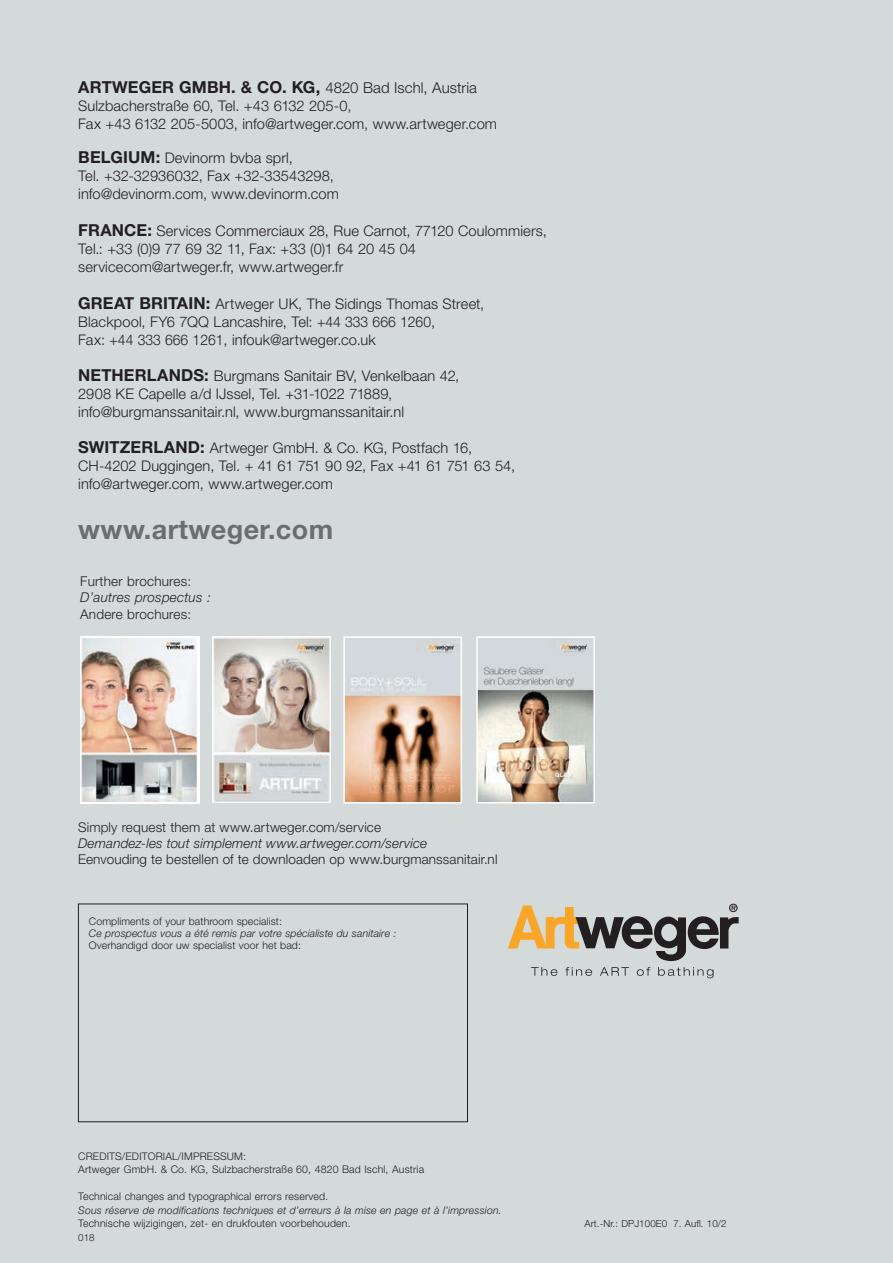
<style>
.page{position:relative;width:893px;height:1263px;background:#d4d9da}
.page>*{position:absolute;margin:0;border:0;box-sizing:border-box;transform-origin:0 0}
.t1{font:700 27px "Helvetica Neue LT Std";letter-spacing:.015em;color:#6c6d70}
.t2{font:700 16.5px "Helvetica Neue LT Std";letter-spacing:.01em;color:#231f20}
.t3{font:300 14.7px/18px "Helvetica Neue LT Std";letter-spacing:.005em;color:#231f20}
.t4{font:300 13.5px "Helvetica Neue LT Std";letter-spacing:.01em;color:#231f20}
.t5{font:italic 300 13.5px "Helvetica Neue LT Std";letter-spacing:.015em;color:#231f20}
.t6{font:300 10.5px/13.5px "Helvetica Neue LT Std";letter-spacing:.015em;color:#231f20}
.t7{font:italic 300 10.5px "Helvetica Neue LT Std";letter-spacing:.015em;color:#231f20}
.t8{font:300 9.75px "Helvetica Neue LT Std";letter-spacing:.01em;color:#231f20}
.s1{font-weight:300;font-size:15px}
.s2{font-weight:700;font-size:16.5px}
</style>
<div class="page">
<div style="left:78px;top:904px;width:390px;height:218px;border:1px solid #231f20"></div>
<svg style="left:508px;top:904px;width:231px;height:57px"></svg>
<svg style="left:531px;top:967px;width:26px;height:9px"></svg>
<svg style="left:565px;top:967px;width:27px;height:9px"></svg>
<svg style="left:600px;top:967px;width:29px;height:9px"></svg>
<svg style="left:637px;top:967px;width:13px;height:9px"></svg>
<svg style="left:658px;top:967px;width:55px;height:11px"></svg>
<img style="left:213px;top:636px;width:117px;height:167px">
<img style="left:346px;top:643px;width:113px;height:157px">
<div style="left:343px;top:636px;width:119px;height:167px;border:2px solid #fff"></div>
<div style="left:80px;top:636px;width:120px;height:167px;background:#fff"></div>
<img style="left:80px;top:638px;width:117px;height:164px">
<img style="left:479px;top:639px;width:113px;height:161px">
<div style="left:476px;top:636px;width:119px;height:167px;border:2px solid #fff"></div>
<p class="t2" style="left:78px;top:76px;width:400px">ARTWEGER GMBH. &amp; CO. KG, <span class="s1">4820 Bad Ischl, Austria</span></p>
<p class="t3" style="left:78px;top:96px;width:420px">Sulzbacherstraße 60, Tel. +43 6132 205-0,<br>Fax +43 6132 205-5003, info@artweger.com, www.artweger.com</p>
<p class="t3" style="left:78px;top:149px;width:262px"><span class="s2">BELGIUM:</span> Devinorm bvba sprl,<br>Tel. +32-32936032, Fax +32-33543298, info@devinorm.com, www.devinorm.com</p>
<p class="t3" style="left:78px;top:221px;width:470px"><span class="s2">FRANCE:</span> Services Commerciaux 28, Rue Carnot, 77120 Coulommiers,<br>Tel.: +33 (0)9 77 69 32 11, Fax: +33 (0)1 64 20 45 04 servicecom@artweger.fr, www.artweger.fr</p>
<p class="t3" style="left:78px;top:295px;width:408px;line-height:17.5px"><span class="s2">GREAT BRITAIN:</span> Artweger UK, The Sidings Thomas Street,<br>Blackpool, FY6 7QQ Lancashire, Tel: +44 333 666 1260,<br>Fax: +44 333 666 1261, infouk@artweger.co.uk</p>
<p class="t3" style="left:78px;top:366px;width:383px"><span class="s2">NETHERLANDS:</span> Burgmans Sanitair BV, Venkelbaan 42,<br>2908 KE Capelle a/d IJssel, Tel. +31-1022 71889, info@burgmanssanitair.nl, www.burgmanssanitair.nl</p>
<p class="t3" style="left:78px;top:438px;width:438px"><span class="s2">SWITZERLAND:</span> Artweger GmbH. &amp; Co. KG, Postfach 16,<br>CH-4202 Duggingen, Tel. + 41 61 751 90 92, Fax +41 61 751 63 54, info@artweger.com, www.artweger.com</p>
<h1 class="t1" style="left:78px;top:512px;width:256px">www.artweger.com</h1>
<p class="t4" style="left:80px;top:573px;width:112px">Further brochures:</p>
<p class="t5" style="left:80px;top:589px;width:132px">D’autres prospectus :</p>
<p class="t4" style="left:80px;top:605px;width:112px">Andere brochures:</p>
<p class="t4" style="left:78px;top:819px;width:305px">Simply request them at www.artweger.com/service</p>
<p class="t5" style="left:78px;top:835px;width:351px">Demandez-les tout simplement www.artweger.com/service</p>
<p class="t4" style="left:78px;top:851px;width:421px">Eenvouding te bestellen of te downloaden op www.burgmanssanitair.nl</p>
<p class="t6" style="left:89px;top:914px;width:195px">Compliments of your bathroom specialist:</p>
<p class="t7" style="left:89px;top:927px;width:309px">Ce prospectus vous a été remis par votre spécialiste du sanitaire :</p>
<p class="t6" style="left:89px;top:938px;width:214px">Overhandigd door uw specialist voor het bad:</p>
<p class="t6" style="left:78px;top:1149px;width:347px">CREDITS/EDITORIAL/IMPRESSUM:<br>Artweger GmbH. &amp; Co. KG, Sulzbacherstraße 60, 4820 Bad Ischl, Austria</p>
<p class="t6" style="left:78px;top:1190px;width:251px">Technical changes and typographical errors reserved.</p>
<p class="t7" style="left:78px;top:1204px;width:425px">Sous réserve de modifications techniques et d’erreurs à la mise en page et à l’impression.</p>
<p class="t6" style="left:78px;top:1217px;width:274px">Technische wijzigingen, zet- en drukfouten voorbehouden.</p>
<p class="t8" style="left:584px;top:1218px;width:144px">Art.-Nr.: DPJ100E0 7. Aufl. 10/2</p>
<p class="t8" style="left:78px;top:1231px;width:18px">018</p>
</div>
